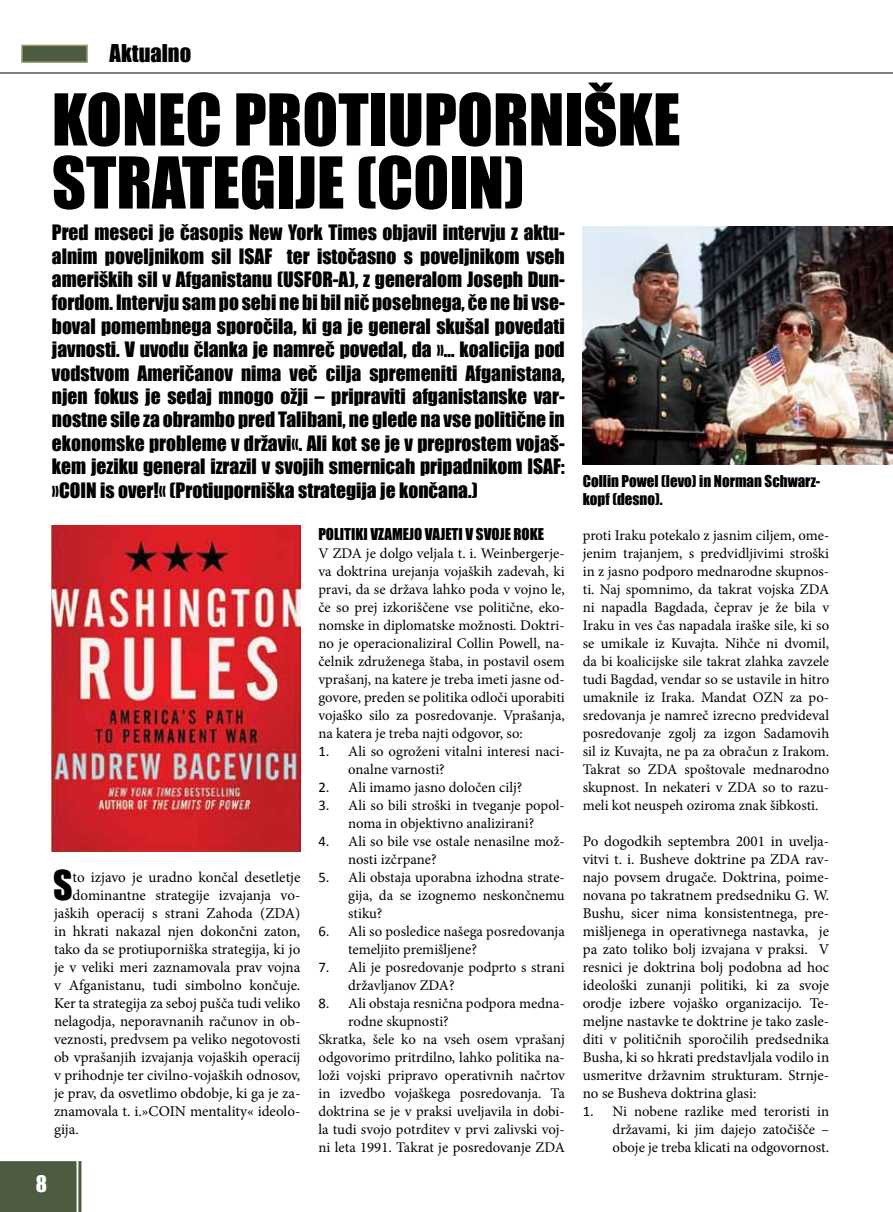
<style>
.page{position:relative;width:893px;height:1212px;background:#fff}
.page>*{position:absolute;margin:0;border:0;box-sizing:border-box;transform-origin:0 0}
.t1{font:66px/63px "Impact";color:#000}
.t2{font:37.8px "Impact";color:#000}
.t3{font:22.5px "Impact";color:#000}
.t4{font:21px "Impact";color:#fff}
.t5{font:19.5px/23.4px "Impact";color:#000;text-align:justify}
.t6{font:15px/18px "Minion Pro";color:#000;text-align:justify}
.t7{font:15px/18px "Impact";color:#000}
.t8{font:14.7px/18px "Minion Pro";color:#000;text-align:justify}
.s1{font-family:"Calibri"}
.s2{font-size:15px}
</style>
<div class="page">
<hr style="left:0;top:73px;width:893px;height:1px;background:#000">
<div style="left:0;top:1161px;width:81px;height:51px;background:#4d5b41"></div>
<div style="left:21px;top:45px;width:67px;height:18px;background:#4d5b41;border:2px solid #999967"></div>
<img style="left:583px;top:227px;width:310px;height:238px">
<img style="left:52px;top:525px;width:248px;height:326px">
<h3 class="t3" style="left:110px;top:36px;width:83px">Aktualno</h3>
<h1 class="t1" style="left:52px;top:86px;width:597px">KONEC PROTIUPORNIŠKE<br>STRATEGIJE (COIN)</h1>
<p class="t5" style="left:52px;top:220px;width:514px">Pred meseci je časopis New York Times objavil intervju z aktu&shy;alnim poveljnikom sil ISAF ter istočasno s poveljnikom vseh ameriških sil v Afganistanu (USFOR-A), z generalom Joseph Dun&shy;fordom. Intervju sam po sebi ne bi bil nič posebnega, če ne bi vse&shy;boval pomembnega sporočila, ki ga je general skušal povedati javnosti. V uvodu članka je namreč povedal, da »… koalicija pod vodstvom Američanov nima več cilja spremeniti Afganistana, njen fokus je sedaj mnogo ožji – pripraviti afganistanske var&shy;nostne sile za obrambo pred Talibani, ne glede na vse politične in ekonomske probleme v državi«. Ali kot se je v preprostem vojaš&shy;kem jeziku general izrazil v svojih smernicah pripadnikom ISAF: »COIN is over!« (Protiuporniška strategija je končana.)</p>
<h2 class="t2" style="left:53px;top:856px;width:21px">S</h2>
<p class="t6" style="left:73px;top:868px;width:229px">to izjavo je uradno končal desetletje</p>
<p class="t6" style="left:73px;top:886px;width:229px">dominantne strategije izvajanja vo-</p>
<p class="t6" style="left:54px;top:904px;width:248px">jaških operacij s strani Zahoda (ZDA)</p>
<p class="t6" style="left:54px;top:922px;width:248px">in hkrati nakazal njen dokončni zaton,</p>
<p class="t6" style="left:54px;top:940px;width:248px">tako da se protiuporniška strategija, ki jo</p>
<p class="t6" style="left:54px;top:958px;width:248px">je v veliki meri zaznamovala prav vojna</p>
<p class="t6" style="left:54px;top:976px;width:248px">v Afganistanu, tudi simbolno končuje.</p>
<p class="t6" style="left:54px;top:994px;width:248px">Ker ta strategija za seboj pušča tudi veliko</p>
<p class="t6" style="left:54px;top:1012px;width:248px">nelagodja, neporavnanih računov in ob-</p>
<p class="t6" style="left:54px;top:1030px;width:248px">veznosti, predvsem pa veliko negotovosti</p>
<p class="t6" style="left:54px;top:1048px;width:248px">ob vprašanjih izvajanja vojaških operacij</p>
<p class="t6" style="left:54px;top:1066px;width:248px">v prihodnje ter civilno-vojaških odnosov,</p>
<p class="t6" style="left:54px;top:1084px;width:248px">je prav, da osvetlimo obdobje, ki ga je za-</p>
<p class="t6" style="left:54px;top:1102px;width:248px">znamovala t. i.»COIN mentality« ideolo-</p>
<p class="t6" style="left:54px;top:1120px;width:26px">gija.</p>
<h3 class="t4" style="left:36px;top:1168px;width:13px">8</h3>
<p class="t7" style="left:318px;top:525px;width:15px">Politiki</p>
<p class="t7" style="left:370px;top:525px;width:9px">vzamejo</p>
<p class="t7" style="left:425px;top:525px;width:8px">vajeti</p>
<p class="t7" style="left:465px;top:525px;width:19px">v svoje</p>
<p class="t7" style="left:514px;top:525px;width:9px">roke</p>
<p class="t8" style="left:318px;top:544px;width:248px">V ZDA je dolgo veljala t. i. Weinbergerje&shy;va doktrina urejanja vojaških zadevah, ki pravi, da se država lahko poda v vojno le, če so prej izkoriščene vse politične, eko&shy;nomske in diplomatske možnosti. Doktri&shy;no je operacionaliziral Collin Powell, na&shy;čelnik združenega štaba, in postavil osem vprašanj, na katere je treba imeti jasne od&shy;govore, preden se politika odloči uporabiti vojaško silo za posredovanje. Vprašanja, na katera je treba najti odgovor, so:</p>
<p class="t8" style="left:348px;top:742px;width:218px;text-indent:-30px"><span class="s1">1.</span> Ali so ogroženi vitalni interesi naci&shy;onalne varnosti?</p>
<p class="t8" style="left:318px;top:778px;width:205px"><span class="s1">2.</span> Ali imamo jasno določen cilj?</p>
<p class="t8" style="left:318px;top:796px;width:248px;text-align:center"><span class="s1">3.</span> Ali so bili stroški in tveganje popol&shy;noma in objektivno analizirani?</p>
<p class="t8" style="left:348px;top:832px;width:218px;text-indent:-30px"><span class="s1">4.</span> Ali so bile vse ostale nenasilne mož&shy;nosti izčrpane?</p>
<p class="t8" style="left:348px;top:868px;width:218px;text-indent:-30px"><span class="s1">5.</span> Ali obstaja uporabna izhodna strate&shy;gija, da se izognemo neskončnemu stiku?</p>
<p class="t8" style="left:348px;top:922px;width:218px;text-indent:-30px"><span class="s1">6.</span> Ali so posledice našega posredovanja temeljito premišljene?</p>
<p class="t8" style="left:348px;top:958px;width:218px;text-indent:-30px"><span class="s1">7.</span> Ali je posredovanje podprto s strani državljanov ZDA?</p>
<p class="t8" style="left:318px;top:994px;width:248px"><span class="s1">8.</span> Ali obstaja resnična podpora medna-</p>
<p class="t8" style="left:348px;top:1012px;width:102px">rodne skupnosti?</p>
<p class="t8" style="left:318px;top:1030px;width:248px">Skratka, šele ko na vseh osem vprašanj</p>
<p class="t8" style="left:318px;top:1048px;width:248px">odgovorimo pritrdilno, lahko politika na-</p>
<p class="t8" style="left:318px;top:1066px;width:248px">loži vojski pripravo operativnih načrtov</p>
<p class="t8" style="left:318px;top:1084px;width:248px">in izvedbo vojaškega posredovanja. Ta</p>
<p class="t8" style="left:318px;top:1102px;width:248px">doktrina se je v praksi uveljavila in dobi-</p>
<p class="t8" style="left:318px;top:1120px;width:248px">la tudi svojo potrditev v prvi zalivski voj-</p>
<p class="t8" style="left:318px;top:1138px;width:248px">ni leta 1991. Takrat je posredovanje ZDA</p>
<p class="t7" style="left:583px;top:472px;width:239px">Collin Powel (levo) in Norman Schwarz&shy;kopf (desno).</p>
<p class="t8" style="left:583px;top:526px;width:248px">proti Iraku potekalo z jasnim ciljem, ome&shy;jenim trajanjem, s predvidljivimi stroški in z jasno podporo mednarodne skupnos&shy;ti. Naj spomnimo, da takrat vojska ZDA ni napadla Bagdada, čeprav je že bila v Iraku in ves čas napadala iraške sile, ki so se umikale iz Kuvajta. Nihče ni dvomil, da bi koalicijske sile takrat zlahka zavzele tudi Bagdad, vendar so se ustavile in hitro umaknile iz Iraka. Mandat OZN za po&shy;sredovanja je namreč izrecno predvideval posredovanje zgolj za izgon Sadamovih sil iz Kuvajta, ne pa za obračun z Irakom.<br>Takrat so ZDA spoštovale mednarodno skupnost. In nekateri v ZDA so to razu&shy;meli kot neuspeh oziroma znak šibkosti.</p>
<p class="t6" style="left:583px;top:832px;width:248px">Po dogodkih septembra 2001 in uvelja&shy;vitvi t. i. Busheve doktrine pa ZDA rav&shy;najo povsem drugače. Doktrina, poime&shy;novana po takratnem predsedniku G. W.<br>Bushu, sicer nima konsistentnega, pre&shy;mišljenega in operativnega nastavka, je pa zato toliko bolj izvajana v praksi. V resnici je doktrina bolj podobna ad hoc ideološki zunanji politiki, ki za svoje orodje izbere vojaško organizacijo. Te&shy;meljne nastavke te doktrine je tako zasle&shy;diti v političnih sporočilih predsednika Busha, ki so hkrati predstavljala vodilo in usmeritve državnim strukturam. Strnje&shy;no se Busheva doktrina glasi:</p>
<p class="t8" style="left:613px;top:1102px;width:218px;text-indent:-30px"><span class="s1">1.</span> Ni nobene razlike med teroristi in državami, ki jim dajejo zatočišče – oboje je treba klicati na odgovor<span class="s2">nost.</span></p>
</div>
